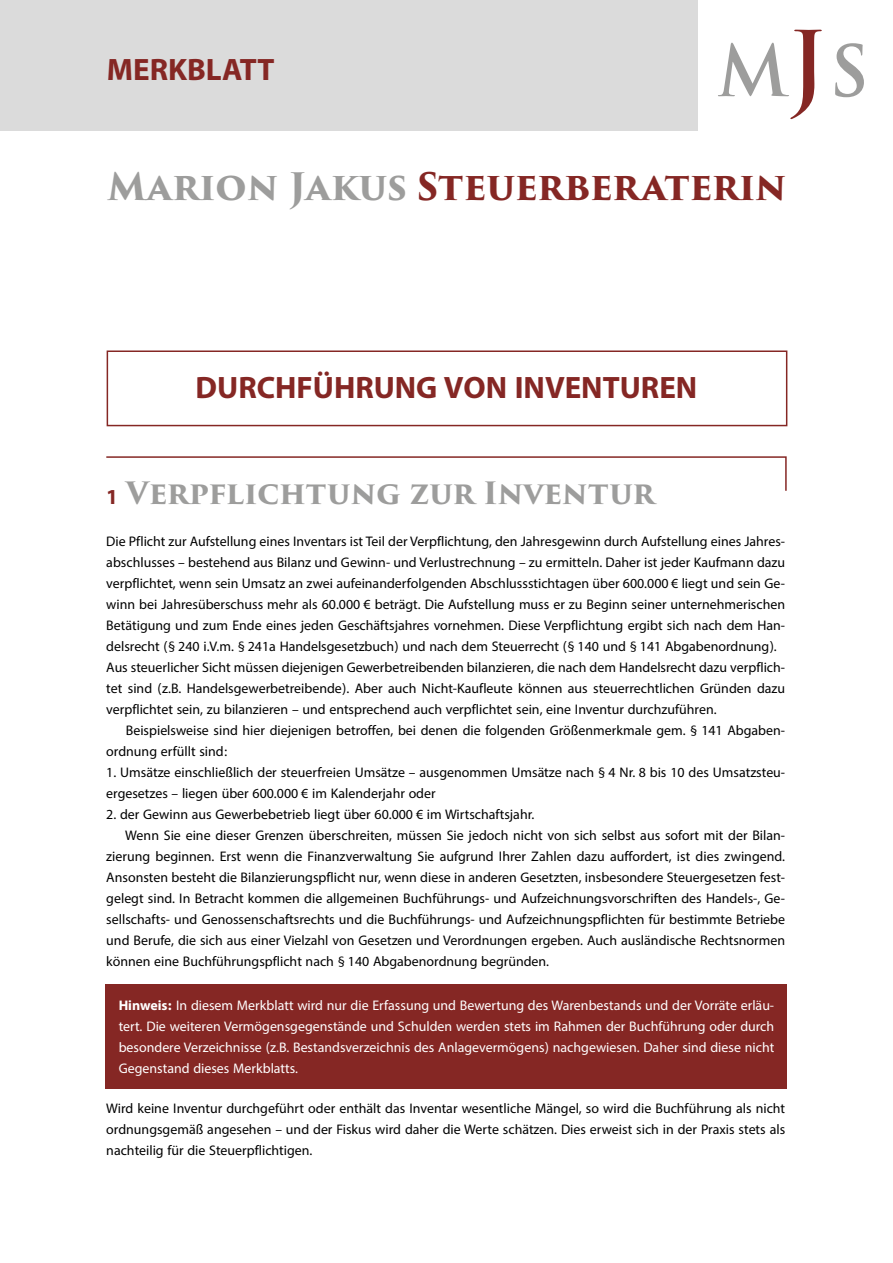
<style>
.page{position:relative;width:893px;height:1263px;background:#fff}
.page>*{position:absolute;margin:0;border:0;box-sizing:border-box;transform-origin:0 0}
.t1{font:700 43.5px "Myriad Arabic";color:#852724}
.t2{font:700 36.9px "Trajan Pro 3";letter-spacing:-.01em;color:#852724}
.t3{font:700 30px "Trajan Pro 3";letter-spacing:-.01em;color:#9d9d9c}
.t4{font:19.5px/21px "Myriad Arabic";color:#000}
.t5{font:19.5px/21px "Myriad Arabic";color:#fff;text-align:justify}
.s1{color:#9d9d9c}
.s2{font-family:"Myriad Arabic";color:#852724}
.s3{font-weight:700}
</style>
<div class="page">
<div style="left:0;top:0;width:697px;height:131px;background:#dbdbdb"></div>
<svg style="left:718px;top:30px;width:104px;height:89px"></svg>
<svg style="left:835px;top:43px;width:29px;height:54px"></svg>
<svg style="left:106px;top:456px;width:681px;height:35px"></svg>
<div style="left:107px;top:350px;width:680px;height:76px;border:2px solid #852724"></div>
<div style="left:106px;top:984px;width:681px;height:104px;background:#852724"></div>
<h1 class="t1" style="left:107px;top:40px;width:169px">MERKBLATT</h1>
<h2 class="t2" style="left:107px;top:159px;width:681px"><span class="s1">Marion Jakus</span> Steuerberaterin</h2>
<h1 class="t1" style="left:196px;top:358px;width:503px">DURCHFÜHRUNG VON INVENTUREN</h1>
<h3 class="t3" style="left:106px;top:470px;width:550px"><span class="s2">1</span> Verpflichtung zur Inventur</h3>
<p class="t4" style="left:106px;top:530px;width:680px">Die Pflicht zur Aufstellung eines Inventars ist Teil der Verpflichtung, den Jahresgewinn durch Aufstellung eines Jahres&shy;abschlusses – bestehend aus Bilanz und Gewinn- und Verlustrechnung – zu ermitteln. Daher ist jeder Kaufmann dazu verpflichtet, wenn sein Umsatz an zwei aufeinanderfolgenden Abschlussstichtagen über 600.000 € liegt und sein Ge&shy;winn bei Jahresüberschuss mehr als 60.000 € beträgt. Die Aufstellung muss er zu Beginn seiner unternehmerischen Betätigung und zum Ende eines jeden Geschäftsjahres vornehmen. Diese Verpflichtung ergibt sich nach dem Han&shy;delsrecht (§ 240 i.V.m. § 241a Handelsgesetzbuch) und nach dem Steuerrecht (§ 140 und § 141 Abgabenordnung).<br>Aus steuerlicher Sicht müssen diejenigen Gewerbetreibenden bilanzieren, die nach dem Handelsrecht dazu verpflich&shy;tet sind (z.B. Handelsgewerbetreibende). Aber auch Nicht-Kaufleute können aus steuerrechtlichen Gründen dazu verpflichtet sein, zu bilanzieren – und entsprechend auch verpflichtet sein, eine Inventur durchzuführen.</p>
<p class="t4" style="left:106px;top:719px;width:680px;text-indent:20px">Beispielsweise sind hier diejenigen betroffen, bei denen die folgenden Größenmerkmale gem. § 141 Abgaben&shy;ordnung erfüllt sind:</p>
<p class="t4" style="left:106px;top:761px;width:680px">1. Umsätze einschließlich der steuerfreien Umsätze – ausgenommen Umsätze nach § 4 Nr. 8 bis 10 des Umsatzsteu&shy;ergesetzes – liegen über 600.000 € im Kalenderjahr oder</p>
<p class="t4" style="left:106px;top:803px;width:430px">2. der Gewinn aus Gewerbebetrieb liegt über 60.000 € im Wirtschaftsjahr.</p>
<p class="t4" style="left:125px;top:824px;width:661px">Wenn Sie eine dieser Grenzen überschreiten, müssen Sie jedoch nicht von sich selbst aus sofort mit der Bilan-</p>
<p class="t4" style="left:106px;top:845px;width:680px">zierung beginnen. Erst wenn die Finanzverwaltung Sie aufgrund Ihrer Zahlen dazu auffordert, ist dies zwingend.</p>
<p class="t4" style="left:106px;top:866px;width:680px">Ansonsten besteht die Bilanzierungspflicht nur, wenn diese in anderen Gesetzten, insbesondere Steuergesetzen fest-</p>
<p class="t4" style="left:106px;top:887px;width:680px">gelegt sind. In Betracht kommen die allgemeinen Buchführungs- und Aufzeichnungsvorschriften des Handels-, Ge-</p>
<p class="t4" style="left:106px;top:908px;width:680px">sellschafts- und Genossenschaftsrechts und die Buchführungs- und Aufzeichnungspflichten für bestimmte Betriebe</p>
<p class="t4" style="left:106px;top:929px;width:680px">und Berufe, die sich aus einer Vielzahl von Gesetzen und Verordnungen ergeben. Auch ausländische Rechtsnormen</p>
<p class="t4" style="left:106px;top:950px;width:444px">können eine Buchführungspflicht nach § 140 Abgabenordnung begründen.</p>
<p class="t5" style="left:119px;top:995px;width:657px"><span class="s3">Hinweis:</span> In diesem Merkblatt wird nur die Erfassung und Bewertung des Warenbestands und der Vorräte erläu&shy;tert. Die weiteren Vermögensgegenstände und Schulden werden stets im Rahmen der Buchführung oder durch besondere Verzeichnisse (z.B. Bestandsverzeichnis des Anlagevermögens) nachgewiesen. Daher sind diese nicht Gegenstand dieses Merkblatts.</p>
<p class="t4" style="left:106px;top:1097px;width:680px;text-align:justify">Wird keine Inventur durchgeführt oder enthält das Inventar wesentliche Mängel, so wird die Buchführung als nicht ordnungsgemäß angesehen – und der Fiskus wird daher die Werte schätzen. Dies erweist sich in der Praxis stets als nachteilig für die Steuerpflichtigen.</p>
</div>
